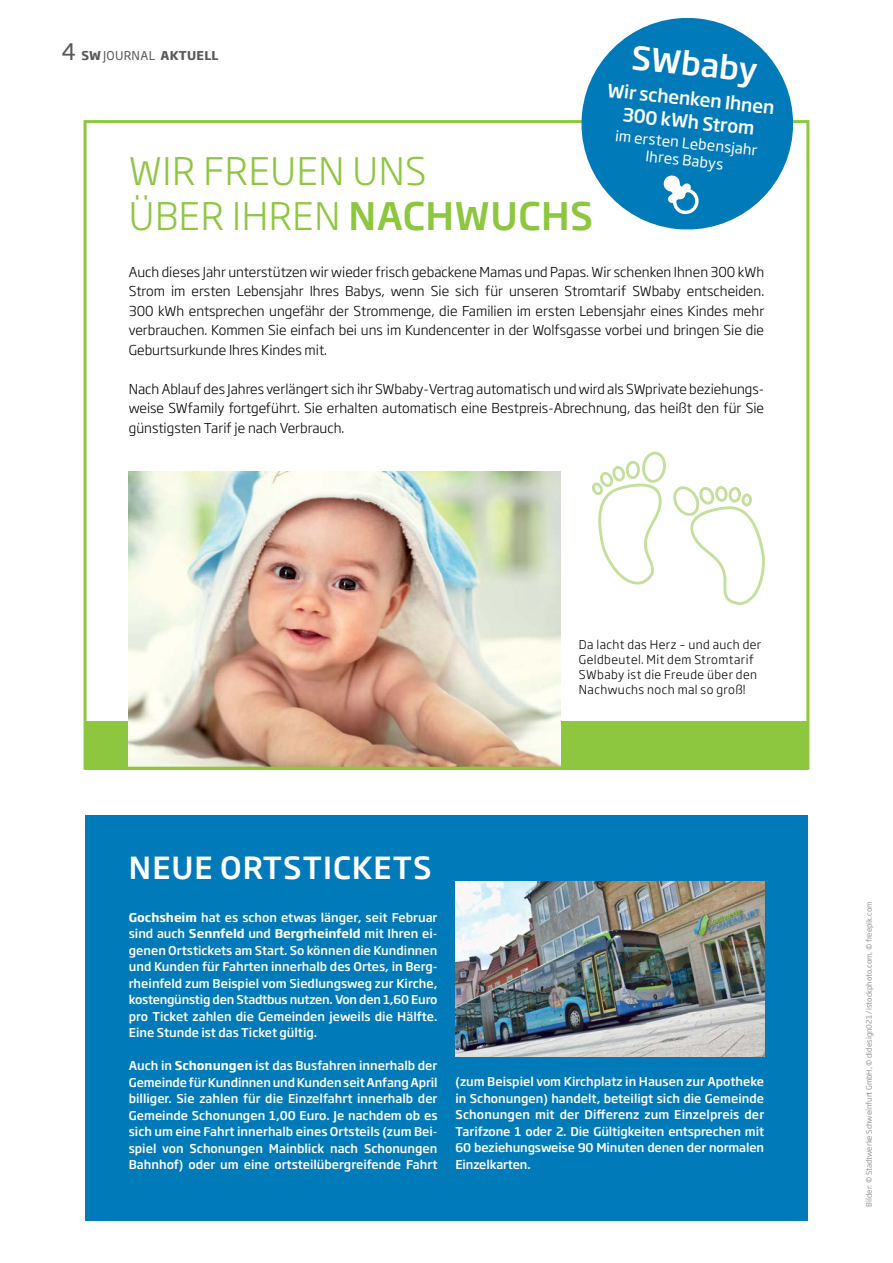
<style>
.page{position:relative;width:893px;height:1263px;background:#fff}
.page>*{position:absolute;margin:0;border:0;box-sizing:border-box;transform-origin:0 0}
.t1{font:300 37.5px/45px "Soho Gothic Pro";letter-spacing:.015em;color:#8dc63f}
.t2{font:500 37.5px "Soho Gothic Pro";letter-spacing:.015em;color:#8dc63f}
.t3{font:500 31.65px "Soho Gothic Std";color:#fff}
.t4{font:500 30.15px "Soho Gothic Pro";letter-spacing:.035em;color:#fff}
.t5{font:500 18px/23px "Soho Gothic Std";color:#fff;text-align:center}
.t6{font:14.4px/17.2px "Soho Gothic Std";color:#fff;text-align:center}
.t7{font:300 13.5px/19.5px "Soho Gothic Pro";color:#000;text-align:justify}
.t8{font:500 12px/16.5px "Soho Gothic Pro";color:#fff;text-align:justify}
.t9{font:300 12px/15px "Soho Gothic Pro";letter-spacing:.035em;color:#000}
.t10{font:12px "Soho Gothic Pro";letter-spacing:.025em;color:#58595b}
.t11{font:700 12px "Soho Gothic Pro";color:#58595b}
.t12{font:7.5px "Soho Gothic Pro";color:#939598}
.s1{font-weight:400;font-size:22.5px}
.s2{font-weight:700}
</style>
<div class="page">
<div style="left:85px;top:815px;width:723px;height:405px;background:#007ab8"></div>
<img style="left:455px;top:881px;width:309px;height:176px">
<svg style="left:592px;top:452px;width:173px;height:153px"></svg>
<div style="left:85px;top:721px;width:723px;height:49px;background:#8dc63f"></div>
<img style="left:129px;top:472px;width:432px;height:294px">
<div style="left:84px;top:120px;width:725px;height:650px;border:3px solid #8dc63f"></div>
<svg style="left:576px;top:18px;width:223px;height:212px;fill:#007ab8"></svg>
<svg style="left:663px;top:174px;width:37px;height:42px"></svg>
<p class="t11" style="left:62px;top:46px;width:28px"><span class="s1">4</span> SW</p>
<p class="t10" style="left:103px;top:46px;width:109px">JOURNAL <span class="s2">Aktuell</span></p>
<h2 class="t3" style="left:634px;top:37px;width:128px;rotate:6deg">SWbaby</h2>
<h3 class="t5" style="left:609px;top:79px;width:169px;rotate:6deg">Wir schenken Ihnen<br>300 kWh Strom</h3>
<p class="t6" style="left:616px;top:127px;width:144px;rotate:6deg">im ersten Lebensjahr<br>Ihres Babys</p>
<h1 class="t1" style="left:129px;top:146px;width:273px">Wir freuen uns über</h1>
<h1 class="t1" style="left:232px;top:191px;width:34px">Ihren</h1>
<h1 class="t2" style="left:348px;top:186px;width:218px">Nachwuchs</h1>
<p class="t7" style="left:129px;top:261px;width:637px">Auch dieses Jahr unterstützen wir wieder frisch gebackene Mamas und Papas. Wir schenken Ihnen 300 kWh Strom im ersten Lebensjahr Ihres Babys, wenn Sie sich für unseren Stromtarif SWbaby entscheiden.<br>300 kWh entsprechen ungefähr der Strommenge, die Familien im ersten Lebensjahr eines Kindes mehr verbrauchen. Kommen Sie einfach bei uns im Kundencenter in der Wolfsgasse vorbei und bringen Sie die Geburtsurkunde Ihres Kindes mit.</p>
<p class="t7" style="left:129px;top:378px;width:637px">Nach Ablauf des Jahres verlängert sich ihr SWbaby-Vertrag automatisch und wird als SWprivate beziehungs&shy;weise SWfamily fortgeführt. Sie erhalten automatisch eine Bestpreis-Abrechnung, das heißt den für Sie günstigsten Tarif je nach Verbrauch.</p>
<p class="t9" style="left:579px;top:637px;width:184px">Da lacht das Herz – und auch der<br>Geldbeutel. Mit dem Stromtarif<br>SWbaby ist die Freude über den<br>Nachwuchs noch mal so groß!</p>
<h3 class="t4" style="left:129px;top:844px;width:134px">Neue Ortst</h3>
<h3 class="t4" style="left:323px;top:844px;width:89px">ickets</h3>
<p class="t8" style="left:129px;top:908px;width:310px"><span class="s2">Gochsheim</span> hat es schon etwas länger, seit Februar sind auch <span class="s2">Sennfeld</span> und <span class="s2">Bergrheinfeld</span> mit I hren ei&shy;genen Ortstickets am Start. So können die Kundinnen und Kunden für Fahrten innerhalb des Ortes, in Berg&shy;rheinfeld zum Beispiel vom Siedlungsweg zur Kirche, kostengünstig den Stadtbus nutzen. Von den 1,60 Euro pro Ticket zahlen die Gemeinden jeweils die Hälfte.<br>Eine Stunde ist das Ticket gültig.</p>
<p class="t8" style="left:129px;top:1057px;width:310px">Auch in <span class="s2">Schonungen</span> ist das Busfahren innerhalb der Gemeinde für Kundinnen und Kunden seit Anfang April billiger. Sie zahlen für die Einzelfahrt innerhalb der Gemeinde Schonungen 1,00 Euro. Je nachdem ob es sich um eine Fahrt innerhalb eines Ortsteils (zum Bei&shy;spiel von Schonungen Mainblick nach Schonungen Bahnhof) oder um eine ortsteilübergreifende Fahrt</p>
<p class="t8" style="left:455px;top:1073px;width:310px">(zum Beispiel vom Kirchplatz in Hausen zur Apotheke in Schonungen) handelt, beteiligt sich die Gemeinde Schonungen mit der Differenz zum Einzelpreis der Tarifzone 1 oder 2. Die Gültigkeiten entsprechen mit 60 beziehungsweise 90 Minuten denen der normalen Einzelkarten.</p>
<p class="t12" style="left:863px;top:1206px;width:306px;rotate:-90deg">BILDER: © STADTWERKE SCHWEINFURT GMBH, © DIDESIGN021/ ISTOCKPHOTO.COM, © FREEPIK.COM</p>
</div>
